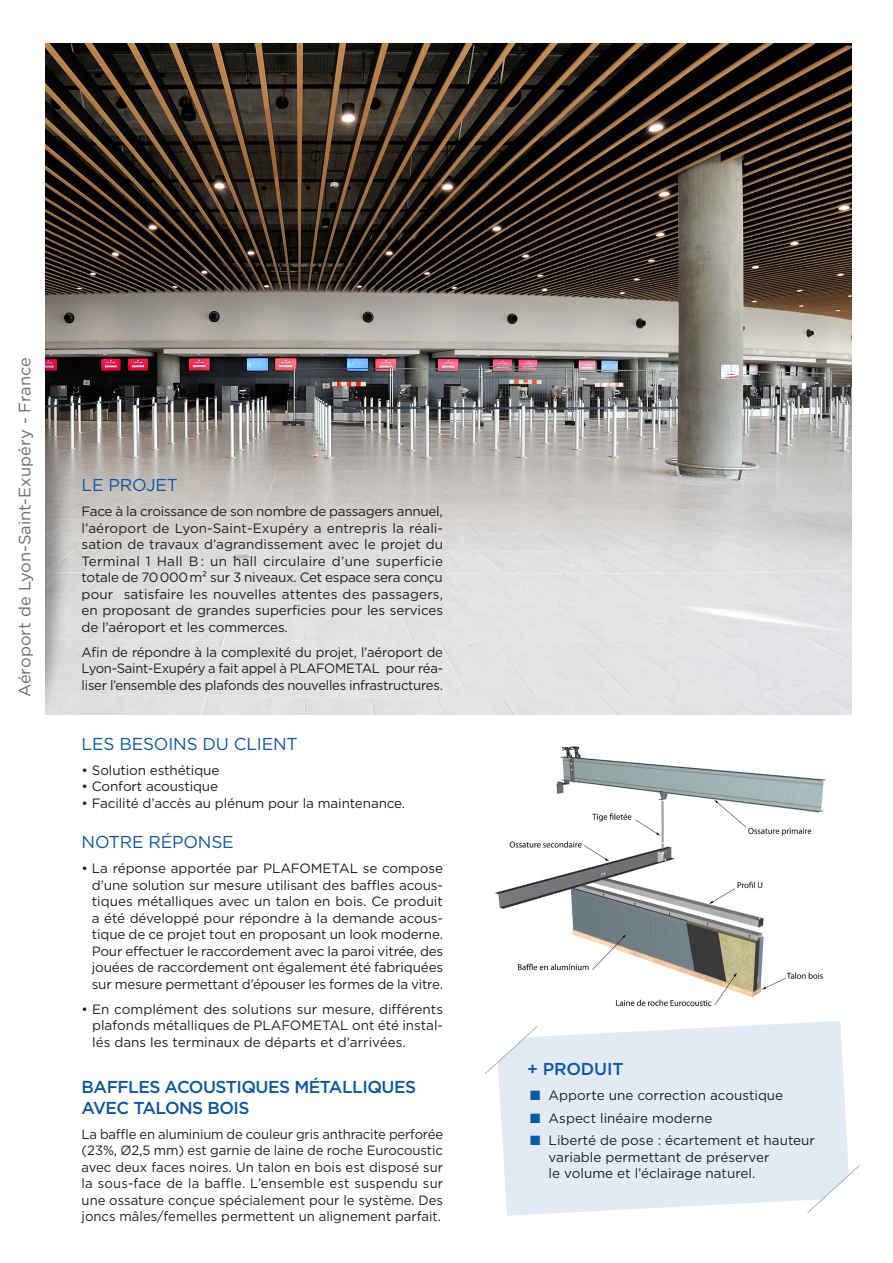
<style>
.page{position:relative;width:893px;height:1263px;background:#fff}
.page>*{position:absolute;margin:0;border:0;box-sizing:border-box;transform-origin:0 0}
.t1{font:500 17.25px/21px "Gotham";letter-spacing:-.03em;color:#1057a4}
.t2{font:17.25px "Gotham";letter-spacing:-.01em;color:#1057a4}
.t3{font:500 17.25px "Gotham";letter-spacing:-.01em;color:#1057a4}
.ApplicationTitre{font:16.5px "Gotham";letter-spacing:.005em;color:#6c6d70}
.Courant_magic{font:13.5px/16.5px "Gotham";letter-spacing:-.005em;color:#231f20;text-align:justify}
.s1{color:#1057a4}
</style>
<div class="page">
<img style="left:495px;top:746px;width:331px;height:261px">
<img style="left:45px;top:44px;width:806px;height:671px">
<div style="left:0;top:323px;width:71px;height:405px;background:#231f20;opacity:.4"></div>
<div style="left:0;top:0;width:45px;height:789px;background:#fff"></div>
<svg style="left:498px;top:1021px;width:350px;height:195px;fill:#e2ebf4"></svg>
<svg style="left:485px;top:1025px;width:53px;height:50px"></svg>
<svg style="left:806px;top:1164px;width:54px;height:50px"></svg>
<p class="ApplicationTitre" style="left:14px;top:697px;width:342px;rotate:-90deg">Aéroport de Lyon-Saint-Exupéry - France</p>
<p class="t2" style="left:82px;top:474px;width:98px">LE PROJET</p>
<p class="Courant_magic" style="left:82px;top:503px;width:363px">Face à la croissance de son nombre de passagers annuel, l’aéroport de Lyon-Saint-Exupéry a entrepris la réali&shy;sation de travaux d’agrandissement avec le projet du Terminal 1 Hall B : un hall circulaire d’une superficie totale de 70 000 m² sur 3 niveaux. Cet espace sera conçu pour satisfaire les nouvelles attentes des passagers, en proposant de grandes superficies pour les services de l’aéroport et les commerces.</p>
<p class="Courant_magic" style="left:82px;top:643px;width:363px">Afin de répondre à la complexité du projet, l’aéroport de Lyon-Saint-Exupéry a fait appel à PLAFOMETAL pour réa&shy;liser l’ensemble des plafonds des nouvelles infrastructures.</p>
<p class="t2" style="left:82px;top:732px;width:218px">LES BESOINS DU CLIENT</p>
<p class="Courant_magic" style="left:82px;top:761px;width:139px">• Solution esthétique</p>
<p class="Courant_magic" style="left:82px;top:778px;width:138px">• Confort acoustique</p>
<p class="Courant_magic" style="left:82px;top:794px;width:325px">• Facilité d’accès au plénum pour la maintenance.</p>
<p class="t2" style="left:82px;top:831px;width:154px">NOTRE RÉPONSE</p>
<p class="Courant_magic" style="left:92px;top:860px;width:353px;text-indent:-10px">• La réponse apportée par PLAFOMETAL se compose d’une solution sur mesure utilisant des baffles acous&shy;tiques métalliques avec un talon en bois. Ce produit a été développé pour répondre à la demande acous&shy;tique de ce projet tout en proposant un look moderne.<br>Pour effectuer le raccordement avec la paroi vitrée, des jouées de raccordement ont également été fabriquées sur mesure permettant d’épouser les formes de la vitre.</p>
<p class="Courant_magic" style="left:92px;top:1000px;width:352px;text-indent:-11px">• En complément des solutions sur mesure, différents plafonds métalliques de PLAFOMETAL ont été instal&shy;lés dans les terminaux de départs et d’arrivées.</p>
<p class="t1" style="left:82px;top:1076px;width:336px">BAFFLES ACOUSTIQUES MÉTALLIQUES<br>AVEC TALONS BOIS</p>
<p class="Courant_magic" style="left:82px;top:1125px;width:363px">La baffle en aluminium de couleur gris anthracite perforée (23%, Ø2,5 mm) est garnie de laine de roche Eurocoustic avec deux faces noires. Un talon en bois est disposé sur la sous-face de la baffle. L’ensemble est suspendu sur une ossature conçue spécialement pour le système. Des joncs mâles/femelles permettent un alignement parfait.</p>
<p class="t3" style="left:527px;top:1057px;width:98px">+ PRODUIT</p>
<p class="Courant_magic" style="left:530px;top:1086px;width:255px"><span class="s1">■</span> Apporte une correction acoustique</p>
<p class="Courant_magic" style="left:530px;top:1109px;width:184px"><span class="s1">■</span> Aspect linéaire moderne</p>
<p class="Courant_magic" style="left:549px;top:1132px;width:268px;text-align:left;text-indent:-18px"><span class="s1">■</span> Liberté de pose : écartement et hauteur variable permettant de préserver<br>le volume et l’éclairage naturel.</p>
</div>
